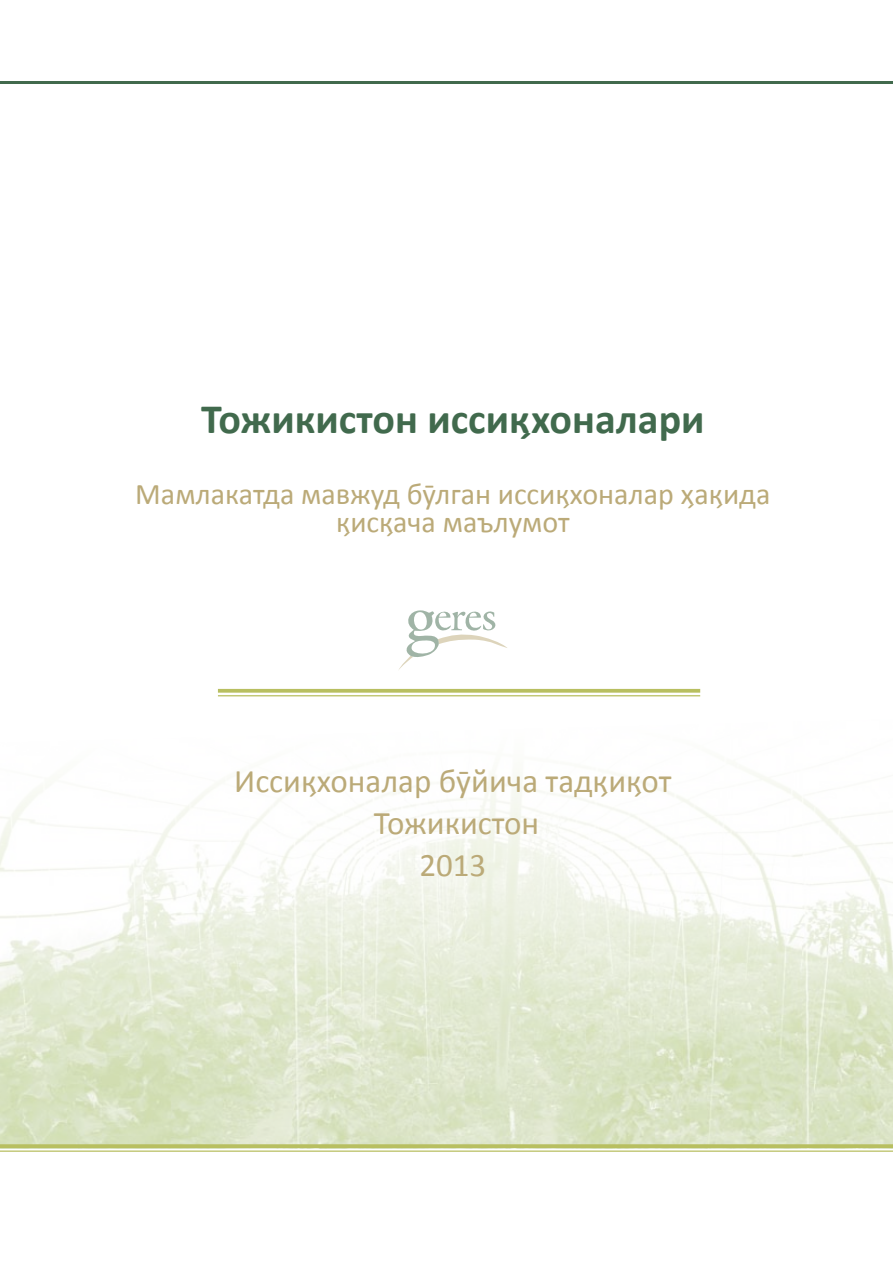
<style>
.page{position:relative;width:893px;height:1263px;background:#fff}
.page>*{position:absolute;margin:0;border:0;box-sizing:border-box;transform-origin:0 0}
.t1{font:42px "Calibri Bold Tj";color:#416a4d}
.t2{font:33px/42px "Calibri Tj";color:#bbaa78;text-align:center}
.t3{font:30px/28.5px "Calibri Tj";color:#bbaa78;text-align:center}
</style>
<div class="page">
<img style="left:0;top:688px;width:893px;height:456px">
<svg style="left:0;top:1144px;width:893px;height:4px;background:#bac166"></svg>
<hr style="left:0;top:1150px;width:893px;height:2px;background:#b8bf60">
<svg style="left:218px;top:689px;width:482px;height:4px;background:#bec46d"></svg>
<hr style="left:218px;top:695px;width:482px;height:1px;background:#b8bf60">
<svg style="left:399px;top:610px;width:108px;height:60px"></svg>
<hr style="left:0;top:82px;width:893px;height:2px;background:#416a4d">
<h1 class="t1" style="left:201px;top:393px;width:505px">Тожикистон иссиќхоналари</h1>
<p class="t3" style="left:135px;top:478px;width:637px">Мамлакатда мавжуд бўлган иссиќхоналар њаќида ќисќача маълумот</p>
<p class="t2" style="left:234px;top:758px;width:439px">Иссиќхоналар бўйича тадќиќот<br>Тожикистон<br>2013</p>
</div>
